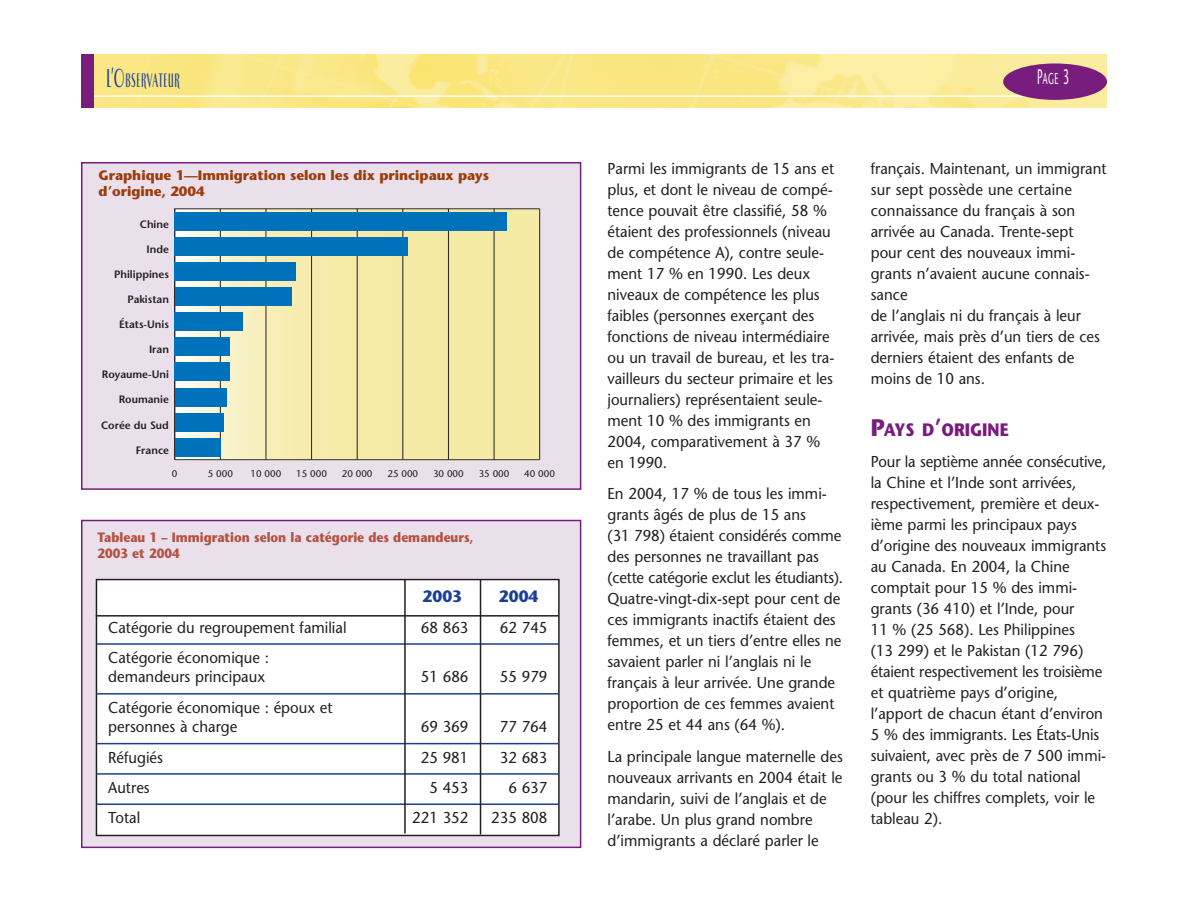
<style>
.page{position:relative;width:1188px;height:918px;background:#fff}
.page>*{position:absolute;margin:0;border:0;box-sizing:border-box;transform-origin:0 0}
.t1{font:700 20.25px "Luna ITC";letter-spacing:.075em;color:#1b3f94;scale:.5 1}
.t2{font:700 18px "Stone Sans";color:#781d7d;scale:.9 1}
.t3{font:700 16.5px "Stone Sans";color:#1b3f94;scale:.95 1}
.t4{font:15.75px/21px "Stone Sans";color:#231f20;scale:.95 1}
.t5{font:15.75px "Stone Sans";color:#fff;scale:.5 1}
.t6{font:700 13.65px/16.4px "Stone Sans";color:#9c3c09}
.t7{font:700 13.5px/16.5px "Stone Sans";color:#b45240;scale:.9 1}
.t8{font:600 10.8px "Stone Sans";color:#231f20}
.t9{font:9.75px "Stone Sans";color:#231f20}
.s1{font-size:27px}
.s2{font-size:21px}
.s3{font-size:24px}
</style>
<div class="page">
<img style="left:94px;top:54px;width:1013px;height:54px">
<hr style="left:81px;top:95px;width:943px;height:2px;background:#fff">
<div style="left:1003px;top:63px;width:104px;height:37px;background:#781d7d;border-radius:50%"></div>
<div style="left:81px;top:54px;width:13px;height:54px;background:#781d7d"></div>
<div style="left:82px;top:163px;width:499px;height:326px;background:#e9e0ec"></div>
<svg style="left:174px;top:208px;width:367px;height:253px;background:#eae2a8"></svg>
<div style="left:175px;top:212px;width:332px;height:18px;background:#0072bc"></div>
<div style="left:175px;top:237px;width:233px;height:18px;background:#0072bc"></div>
<div style="left:175px;top:263px;width:121px;height:18px;background:#0072bc"></div>
<div style="left:175px;top:288px;width:116px;height:18px;background:#0072bc"></div>
<div style="left:175px;top:313px;width:68px;height:18px;background:#0072bc"></div>
<div style="left:175px;top:338px;width:55px;height:18px;background:#0072bc"></div>
<div style="left:175px;top:363px;width:55px;height:18px;background:#0072bc"></div>
<div style="left:175px;top:388px;width:51px;height:18px;background:#0072bc"></div>
<div style="left:175px;top:413px;width:48px;height:18px;background:#0072bc"></div>
<div style="left:175px;top:438px;width:46px;height:18px;background:#0072bc"></div>
<div style="left:81px;top:162px;width:500px;height:328px;border:2px solid #781d7d"></div>
<div style="left:82px;top:520px;width:499px;height:327px;background:#e9e0ec"></div>
<div style="left:81px;top:520px;width:500px;height:328px;border:2px solid #781d7d"></div>
<div style="left:96px;top:580px;width:463px;height:255px;background:#fff"></div>
<hr style="left:97px;top:643px;width:461px;height:2px;background:#1b3f94">
<hr style="left:97px;top:693px;width:461px;height:2px;background:#1b3f94">
<hr style="left:97px;top:743px;width:461px;height:1px;background:#1b3f94">
<hr style="left:97px;top:773px;width:461px;height:2px;background:#1b3f94">
<hr style="left:97px;top:803px;width:461px;height:2px;background:#1b3f94">
<div style="left:96px;top:579px;width:464px;height:257px;border:2px solid #231f20"></div>
<hr style="left:404px;top:579px;width:2px;height:254px;background:#231f20">
<hr style="left:480px;top:579px;width:1px;height:256px;background:#231f20">
<hr style="left:96px;top:615px;width:463px;height:2px;background:#231f20">
<p class="t1" style="left:107px;top:71px;width:148px"><span class="s1">L’O</span>BSERVATEUR</p>
<p class="t5" style="left:1037px;top:73px;width:65px"><span class="s2">P</span>AGE <span class="s2">3</span></p>
<p class="t6" style="left:99px;top:168px;width:392px">Graphique 1—Immigration selon les dix principaux pays d’origine, 2004</p>
<p class="t8" style="left:140px;top:220px;width:31px">Chine</p>
<p class="t8" style="left:147px;top:245px;width:24px">Inde</p>
<p class="t8" style="left:114px;top:270px;width:56px">Philippines</p>
<p class="t8" style="left:127px;top:295px;width:43px">Pakistan</p>
<p class="t8" style="left:119px;top:320px;width:51px">États-Unis</p>
<p class="t8" style="left:149px;top:345px;width:21px">Iran</p>
<p class="t8" style="left:102px;top:370px;width:69px">Royaume-Uni</p>
<p class="t8" style="left:119px;top:395px;width:52px">Roumanie</p>
<p class="t8" style="left:101px;top:421px;width:69px">Corée du Sud</p>
<p class="t8" style="left:136px;top:446px;width:35px">France</p>
<p class="t9" style="left:172px;top:469px;width:7px">0</p>
<p class="t9" style="left:208px;top:469px;width:27px">5 000</p>
<p class="t9" style="left:251px;top:469px;width:32px">10 000</p>
<p class="t9" style="left:296px;top:469px;width:32px">15 000</p>
<p class="t9" style="left:342px;top:469px;width:32px">20 000</p>
<p class="t9" style="left:387px;top:469px;width:32px">25 000</p>
<p class="t9" style="left:433px;top:469px;width:32px">30 000</p>
<p class="t9" style="left:479px;top:469px;width:32px">35 000</p>
<p class="t9" style="left:524px;top:469px;width:32px">40 000</p>
<p class="t7" style="left:97px;top:530px;width:419px">Tableau 1 – Immigration selon la catégorie des demandeurs,<br>2003 et 2004</p>
<p class="t3" style="left:423px;top:590px;width:43px">2003</p>
<p class="t3" style="left:499px;top:590px;width:43px">2004</p>
<p class="t4" style="left:108px;top:618px;width:252px">Catégorie du regroupement familial</p>
<p class="t4" style="left:421px;top:618px;width:52px">68 863</p>
<p class="t4" style="left:500px;top:618px;width:52px">62 745</p>
<p class="t4" style="left:108px;top:649px;width:171px;line-height:19.5px">Catégorie économique : demandeurs principaux</p>
<p class="t4" style="left:421px;top:668px;width:52px">51 686</p>
<p class="t4" style="left:500px;top:668px;width:52px">55 979</p>
<p class="t4" style="left:108px;top:699px;width:238px;line-height:19.5px">Catégorie économique : époux et personnes à charge</p>
<p class="t4" style="left:421px;top:718px;width:52px">69 369</p>
<p class="t4" style="left:500px;top:718px;width:52px">77 764</p>
<p class="t4" style="left:108px;top:748px;width:59px">Réfugiés</p>
<p class="t4" style="left:421px;top:748px;width:52px">25 981</p>
<p class="t4" style="left:500px;top:748px;width:52px">32 683</p>
<p class="t4" style="left:108px;top:779px;width:45px">Autres</p>
<p class="t4" style="left:429px;top:779px;width:43px">5 453</p>
<p class="t4" style="left:508px;top:779px;width:43px">6 637</p>
<p class="t4" style="left:108px;top:809px;width:35px">Total</p>
<p class="t4" style="left:412px;top:809px;width:61px">221 352</p>
<p class="t4" style="left:491px;top:809px;width:61px">235 808</p>
<p class="t4" style="left:608px;top:159px;width:240px">Parmi les immigrants de 15 ans et plus, et dont le niveau de compé&shy;tence pouvait être classifié, 58 % étaient des professionnels (niveau de compétence A), contre seule&shy;ment 17 % en 1990. Les deux niveaux de compétence les plus faibles (personnes exerçant des fonctions de niveau intermédiaire ou un travail de bureau, et les tra&shy;vailleurs du secteur primaire et les journaliers) représentaient seule&shy;ment 10 % des immigrants en<br>2004, comparativement à 37 % en 1990.</p>
<p class="t4" style="left:608px;top:485px;width:250px">En 2004, 17 % de tous les immi&shy;grants âgés de plus de 15 ans<br>(31 798) étaient considérés comme des personnes ne travaillant pas (cette catégorie exclut les étudiants).<br>Quatre-vingt-dix-sept pour cent de ces immigrants inactifs étaient des femmes, et un tiers d’entre elles ne savaient parler ni l’anglais ni le français à leur arrivée. Une grande proportion de ces femmes avaient entre 25 et 44 ans (64 %).</p>
<p class="t4" style="left:608px;top:748px;width:249px">La principale langue maternelle des nouveaux arrivants en 2004 était le mandarin, suivi de l’anglais et de l’arabe. Un plus grand nombre d’immigrants a déclaré parler le</p>
<p class="t4" style="left:871px;top:159px;width:250px">français. Maintenant, un immigrant sur sept possède une certaine connaissance du français à son arrivée au Canada. Trente-sept pour cent des nouveaux immi&shy;grants n’avaient aucune connais&shy;sance<br>de l’anglais ni du français à leur arrivée, mais près d’un tiers de ces derniers étaient des enfants de moins de 10 ans.</p>
<p class="t2" style="left:871px;top:422px;width:155px"><span class="s3">P</span>AYS D<span class="s3">’</span>ORIGINE</p>
<p class="t4" style="left:871px;top:453px;width:249px">Pour la septième année consécutive, la Chine et l’Inde sont arrivées, respectivement, première et deux&shy;ième parmi les principaux pays d’origine des nouveaux immigrants au Canada. En 2004, la Chine comptait pour 15 % des immi&shy;grants (36 410) et l’Inde, pour<br>11 % (25 568). Les Philippines<br>(13 299) et le Pakistan (12 796) étaient respectivement les troisième et quatrième pays d’origine, l’apport de chacun étant d’environ<br>5 % des immigrants. Les États-Unis suivaient, avec près de 7 500 immi&shy;grants ou 3 % du total national (pour les chiffres complets, voir le tableau 2).</p>
</div>
